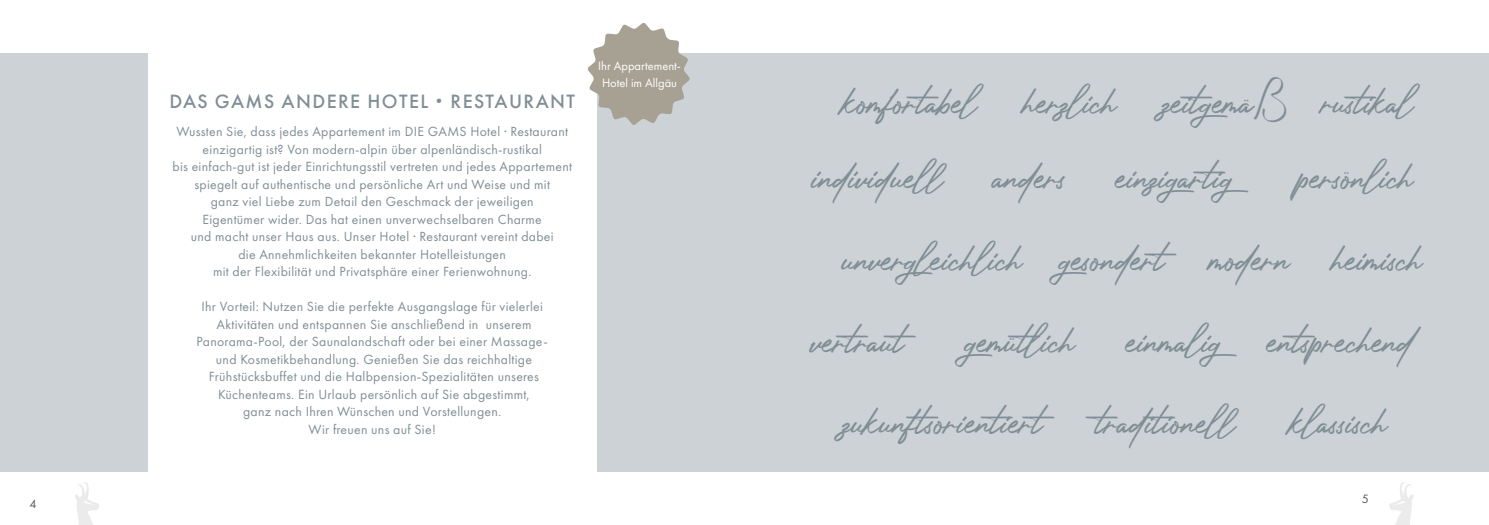
<style>
.page{position:relative;width:1489px;height:525px;background:#fff}
.page>*{position:absolute;margin:0;border:0;box-sizing:border-box;transform-origin:0 0}
.t1{font:47.88px/74.5px "Photograph Signature";color:#808e95;text-align:right}
.t2{font:500 20px "Futura PT";letter-spacing:.07em;color:#808e95}
.t3{font:13.75px/17.5px "Futura PT";letter-spacing:.02em;color:#808e95;text-align:center}
.t4{font:12.5px/17.5px "Futura PT";color:#fff;text-align:center}
.t5{font:12.5px "Futura PT";color:#555756}
.s1{font-family:"Helvetica Neue";font-weight:400}
</style>
<div class="page">
<svg style="left:75px;top:482px;width:24px;height:42px"></svg>
<svg style="left:1389px;top:482px;width:24px;height:42px"></svg>
<div style="left:0;top:53px;width:1488px;height:418px;background:#cdd2d6"></div>
<div style="left:148px;top:33px;width:448px;height:456px;background:#fff"></div>
<svg style="left:587px;top:23px;width:103px;height:102px"></svg>
<p class="t5" style="left:29px;top:496px;width:9px">4</p>
<h2 class="t2" style="left:169px;top:89px;width:407px">DAS GAMS ANDERE HOTEL <span class="s1">•</span> RESTAURANT</h2>
<p class="t3" style="left:172px;top:122px;width:401px">Wussten Sie, dass jedes Appartement im DIE GAMS Hotel · Restaurant einzigartig ist? Von modern-alpin über alpenländisch-rustikal<br>bis einfach-gut ist jeder Einrichtungsstil vertreten und jedes Appartement spiegelt auf authentische und persönliche Art und Weise und mit<br>ganz viel Liebe zum Detail den Geschmack der jeweiligen<br>Eigentümer wider. Das hat einen unverwechselbaren Charme<br>und macht unser Haus aus. Unser Hotel · Restaurant vereint dabei<br>die Annehmlichkeiten bekannter Hotelleistungen<br>mit der Flexibilität und Privatsphäre einer Ferienwohnung.</p>
<p class="t3" style="left:196px;top:298px;width:353px">Ihr Vorteil: Nutzen Sie die perfekte Ausgangslage für vielerlei Aktivitäten und entspannen Sie anschließend in unserem Panorama-Pool, der Saunalandschaft oder bei einer Massage&shy;und Kosmetikbehandlung. Genießen Sie das reichhaltige Frühstücksbuffet und die Halbpension-Spezialitäten unseres Küchenteams. Ein Urlaub persönlich auf Sie abgestimmt,<br>ganz nach Ihren Wünschen und Vorstellungen.<br>Wir freuen uns auf Sie!</p>
<p class="t4" style="left:598px;top:57px;width:84px">Ihr Appartement-<br>Hotel im Allgäu</p>
<h1 class="t1" style="left:812px;top:63px;width:603px">zeitgemäß rustikal<br>individuell anders einzigartig persönlich</h1>
<h1 class="t1" style="left:843px;top:63px;width:136px">komfortabel</h1>
<h1 class="t1" style="left:1024px;top:63px;width:94px">herzlich</h1>
<h1 class="t1" style="left:843px;top:219px;width:448px">unvergleichlich gesondert modern</h1>
<h1 class="t1" style="left:1332px;top:219px;width:91px">heimisch</h1>
<h1 class="t1" style="left:811px;top:301px;width:95px">vertraut</h1>
<h1 class="t1" style="left:965px;top:302px;width:449px">gemütlich einmalig entsprechend</h1>
<h1 class="t1" style="left:843px;top:383px;width:402px">zukunftsorientiert traditionell</h1>
<h1 class="t1" style="left:1290px;top:383px;width:98px">klassisch</h1>
<p class="t5" style="left:1361px;top:491px;width:9px">5</p>
</div>
